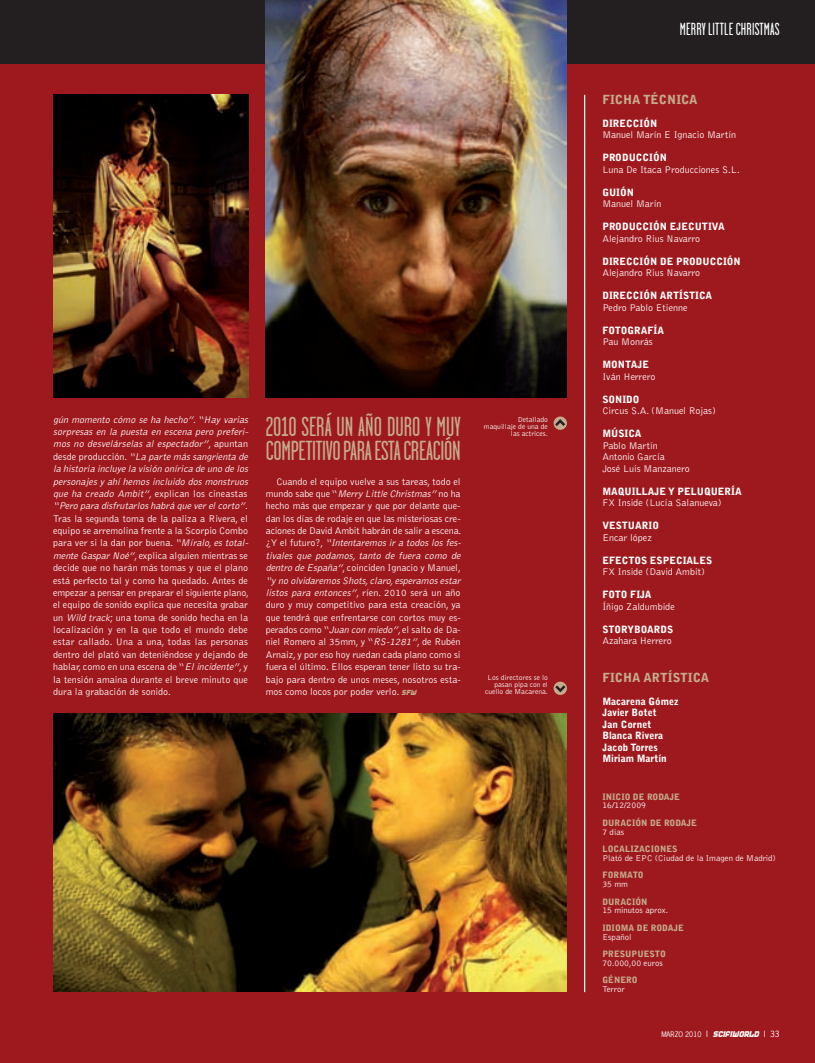
<style>
.page{position:relative;width:815px;height:1063px;background:#9e191d}
.page>*{position:absolute;margin:0;border:0;box-sizing:border-box;transform-origin:0 0}
.t1{font:27.5px/24.2px "Garage Gothic";letter-spacing:-.01em;color:#c5ab8d}
.t2{font:17.5px "Garage Gothic";letter-spacing:.01em;color:#fff}
.t3{font:900 12.5px "Bell Gothic";color:#c5ab8d}
.t4{font:300 10px/12.4px "Bell Gothic";color:#fff}
.t5{font:900 10px/11.5px "Bell Gothic";color:#fff}
.t6{font:300 8.75px "Bell Gothic";color:#fff}
.t7{font:900 8.75px "Bell Gothic";color:#c5ab8d}
.t8{font:italic 8.12px "World One";color:#fff}
.t9{font:300 7.5px/6.9px "Bell Gothic";color:#fff;text-align:right}
.s1{font-style:italic}
.s2{font-family:"World One";font-weight:400;font-style:italic;font-size:7.12px;color:#c5ab8d}
.s3{font-family:"News Gothic";font-style:normal;font-size:7.12px}
.s4{font-family:"News Gothic";font-style:normal}
</style>
<div class="page">
<svg style="left:553px;top:417px;width:14px;height:12px"></svg>
<svg style="left:553px;top:683px;width:14px;height:11px"></svg>
<img style="left:53px;top:95px;width:195px;height:303px">
<img style="left:53px;top:714px;width:513px;height:278px">
<hr style="left:584px;top:95px;width:1px;height:897px;background:#fff">
<div style="left:0;top:0;width:815px;height:64px;background:#231f20"></div>
<img style="left:266px;top:0;width:301px;height:398px">
<p class="t4" style="left:53px;top:414px;width:198px"><span class="s1">gún momento cómo se ha hecho”. “Hay varias sorpresas en la puesta en escena pero preferi&shy;mos no desvelárselas al espectador”</span>, a p u n t a n desde producción. <span class="s1">“Lapartemássangrientade la historia incluye la visión onírica de uno de los personajes y ahí hemos incluido dos monstruos que ha creado Ambit”</span>, explican los cineastas <span class="s1">“Pero para disfrutarlos habrá que ver el corto”</span>.<br>Tras la segunda toma de la paliza a Rivera, el equipo se arremolina frente a la Scorpio Combo para ver si la dan por buena. <span class="s1">“Míralo, estotal&shy;menteGasparNoé”</span>, explica alguien mientras se decide que no harán más tomas y que el plano está perfecto tal y como ha quedado. Antes de empezar a pensar en preparar el siguiente plano, el equipo de sonido explica que necesita grabar un <span class="s1">Wild track</span>; una toma de sonido hecha en la localización y en la que todo el mundo debe estar callado. Una a una, todas las personas dentro del plató van deteniéndose y dejando de hablar, como en una escena de “<span class="s1">Elincidente”</span>, y la tensión amaina durante el breve minuto que dura la grabación de sonido.</p>
<h1 class="t1" style="left:266px;top:414px;width:196px">2010 SERÁ UN AÑO DURO Y MUY<br>COMPETITIVOPARAESTACREACIÓN</h1>
<p class="t4" style="left:266px;top:476px;width:198px;text-indent:11px">Cuando el equipo vuelve a sus tareas, todo el mundo sabe que “<span class="s1">MerryLittleChristmas”</span>no ha hecho más que empezar y que por delante que&shy;dan los días de rodaje en que las misteriosas cre&shy;aciones de David Ambit habrán de salir a escena. ¿ Y e l f u t u r o ? , <span class="s1">“Intentaremos ir a todos los fes&shy;tivales que podamos, tanto de fuera como de dentrodeEspaña”</span>, coinciden Ignacio y Manuel, <span class="s1">“y no olvidaremos Shots, claro, esperamos estar listos para entonces”</span>, ríen. 2010 será un año duro y muy competitivo para esta creación, ya que tendrá que enfrentarse con cortos muy es&shy;perados como “<span class="s1">Juanconmiedo”</span>, el salto de Da&shy;niel Romero al 35mm, y “<span class="s1">RS-1281”</span>, de Rubén Arnaiz, y por eso hoy ruedan cada plano como si fuera el último. Ellos esperan tener listo su tra&shy;bajo para dentro de unos meses, nosotros esta&shy;mos como locos por poder verlo. <span class="s2">SFW</span></p>
<p class="t9" style="left:484px;top:417px;width:65px">Detallado maquillaje de una de las actrices.</p>
<p class="t9" style="left:485px;top:674px;width:64px">Los directores se lo pasan pipa con el cuello de Macarena.</p>
<h2 class="t2" style="left:680px;top:19px;width:101px">MERRY LITTLE CHRISTMAS</h2>
<p class="t3" style="left:602px;top:95px;width:97px">FICHA TÉCNICA</p>
<p class="t5" style="left:602px;top:118px;width:57px">DIRECCIÓN</p>
<p class="t4" style="left:602px;top:129px;width:135px">Manuel Marín E Ignacio Martín</p>
<p class="t5" style="left:602px;top:153px;width:66px">PRODUCCIÓN</p>
<p class="t4" style="left:602px;top:164px;width:139px">Luna De Itaca Producciones S.L.</p>
<p class="t5" style="left:602px;top:187px;width:33px">GUIÓN</p>
<p class="t4" style="left:602px;top:198px;width:61px">Manuel Marín</p>
<p class="t5" style="left:602px;top:222px;width:124px">PRODUCCIÓN EJECUTIVA</p>
<p class="t4" style="left:602px;top:233px;width:99px">Alejandro Rius Navarro</p>
<p class="t5" style="left:602px;top:256px;width:140px">DIRECCIÓN DE PRODUCCIÓN</p>
<p class="t4" style="left:602px;top:267px;width:99px">Alejandro Rius Navarro</p>
<p class="t5" style="left:602px;top:291px;width:111px">DIRECCIÓN ARTÍSTICA</p>
<p class="t4" style="left:602px;top:302px;width:87px">Pedro Pablo Etienne</p>
<p class="t5" style="left:602px;top:325px;width:63px">FOTOGRAFÍA</p>
<p class="t4" style="left:602px;top:336px;width:52px">Pau Monrás</p>
<p class="t5" style="left:602px;top:360px;width:48px">MONTAJE</p>
<p class="t4" style="left:602px;top:371px;width:55px">Iván Herrero</p>
<p class="t5" style="left:602px;top:394px;width:39px">SONIDO</p>
<p class="t4" style="left:602px;top:405px;width:115px">Circus S.A. (Manuel Rojas)</p>
<p class="t5" style="left:602px;top:429px;width:41px">MÚSICA</p>
<p class="t4" style="left:602px;top:440px;width:89px;line-height:11.5px">Pablo Martín<br>Antonio García<br>José Luis Manzanero</p>
<p class="t5" style="left:602px;top:486px;width:141px">MAQUILLAJE Y PELUQUERÍA</p>
<p class="t4" style="left:602px;top:497px;width:121px">FX Inside (Lucía Salanueva)</p>
<p class="t5" style="left:602px;top:521px;width:58px">VESTUARIO</p>
<p class="t4" style="left:602px;top:532px;width:51px">Encar lópez</p>
<p class="t5" style="left:602px;top:555px;width:111px">EFECTOS ESPECIALES</p>
<p class="t4" style="left:602px;top:566px;width:104px">FX Inside (David Ambit)</p>
<p class="t5" style="left:602px;top:590px;width:51px">FOTO FIJA</p>
<p class="t4" style="left:602px;top:601px;width:74px">Íñigo Zaldumbide</p>
<p class="t5" style="left:602px;top:624px;width:72px">STORYBOARDS</p>
<p class="t4" style="left:602px;top:635px;width:71px">Azahara Herrero</p>
<p class="t3" style="left:602px;top:673px;width:108px">FICHA ARTÍSTICA</p>
<p class="t5" style="left:602px;top:696px;width:78px">Macarena Gómez<br>Javier Botet<br>Jan Cornet<br>Blanca Rivera<br>Jacob Torres<br>Miriam Martín</p>
<p class="t7" style="left:602px;top:793px;width:79px">INICIO DE RODAJE</p>
<p class="t6" style="left:602px;top:802px;width:45px">16/12/2009</p>
<p class="t7" style="left:602px;top:819px;width:96px">DURACIÓN DE RODAJE</p>
<p class="t6" style="left:602px;top:828px;width:23px">7 días</p>
<p class="t7" style="left:602px;top:846px;width:77px">LOCALIZACIONES</p>
<p class="t6" style="left:602px;top:855px;width:175px">Plató de EPC (Ciudad de la Imagen de Madrid)</p>
<p class="t7" style="left:602px;top:872px;width:43px">FORMATO</p>
<p class="t6" style="left:602px;top:881px;width:27px">35 mm</p>
<p class="t7" style="left:602px;top:898px;width:47px">DURACIÓN</p>
<p class="t6" style="left:602px;top:907px;width:67px">15 minutos aprox.</p>
<p class="t7" style="left:602px;top:924px;width:83px">IDIOMA DE RODAJE</p>
<p class="t6" style="left:602px;top:933px;width:31px">Español</p>
<p class="t7" style="left:602px;top:951px;width:65px">PRESUPUESTO</p>
<p class="t6" style="left:602px;top:960px;width:62px">70.000,00 euros</p>
<p class="t7" style="left:602px;top:977px;width:37px">GÉNERO</p>
<p class="t6" style="left:602px;top:986px;width:24px">Terror</p>
<p class="t8" style="left:661px;top:1029px;width:120px"><span class="s3">MARZO 2010</span> <span class="s4">|</span> SCIfIWORLD <span class="s4">| 33</span></p>
</div>
